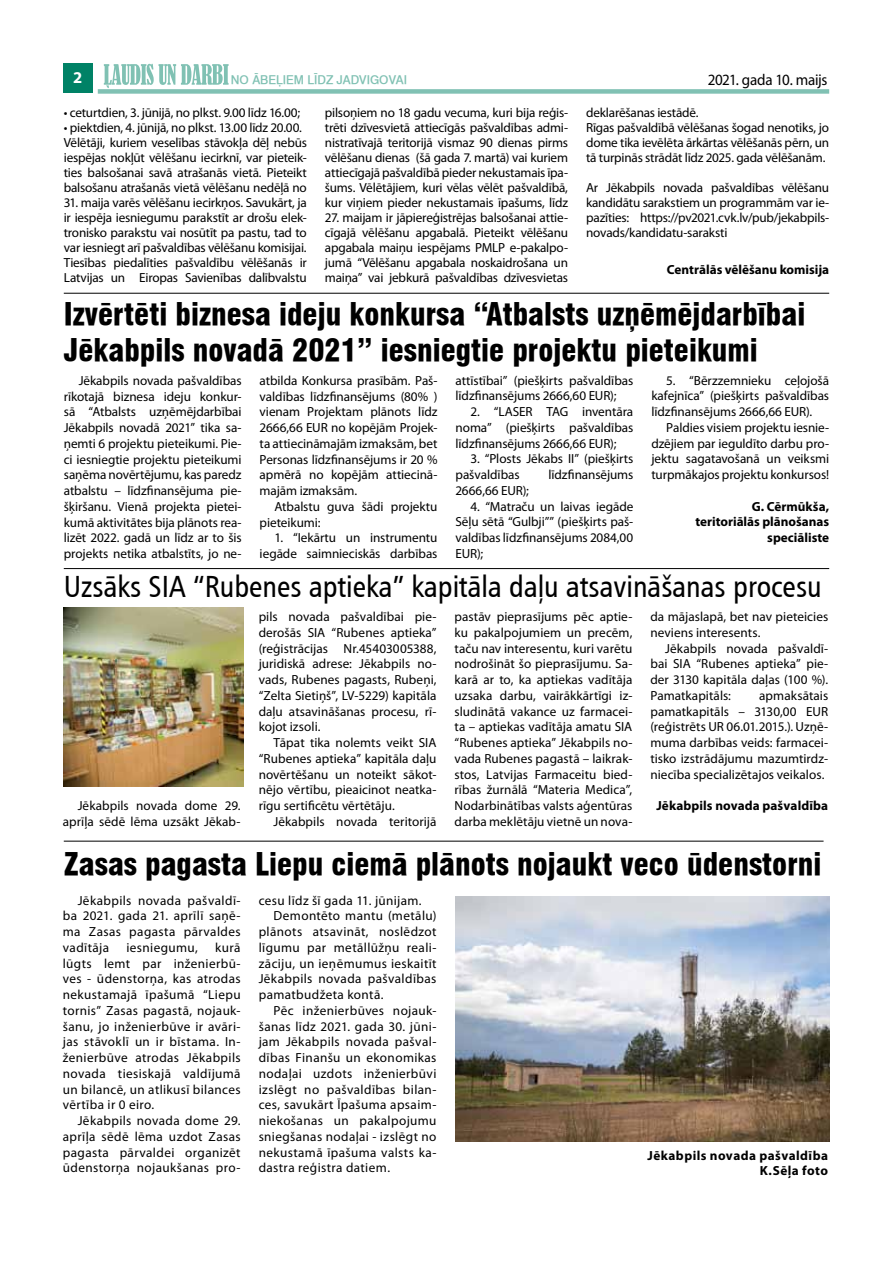
<style>
.page{position:relative;width:893px;height:1263px;background:#fff}
.page>*{position:absolute;margin:0;border:0;box-sizing:border-box;transform-origin:0 0}
.t1{font:900 condensed 30px/36px "Swiss 721 TL";color:#000}
.t2{font:30px "Humanist 777 TL Roman Condensed B";color:#000}
.t3{font:700 16.5px "Myriad Pro";color:#fff}
.t4{font:15.75px "Myriad Pro";letter-spacing:-.02em;color:#000;scale:.95 1}
.t5{font:13.2px/15.8px "Myriad Pro";color:#000;text-align:justify}
.t6{font:13.2px "Myriad Pro";letter-spacing:.03em;color:#000}
.t7{font:700 13.2px/15.8px "Myriad Pro";letter-spacing:.005em;color:#000;text-align:right}
.t8{font:700 13.2px/15px "Myriad Pro";letter-spacing:.035em;color:#000;text-align:right}
.t9{font:13.2px "Myriad Pro";letter-spacing:.025em;color:#000}
.t10{font:500 12px "Swiss 721 TL";color:#80c1b3}
</style>
<div class="page">
<div style="left:98px;top:89px;width:731px;height:5px;background:#80c1b3"></div>
<div style="left:64px;top:64px;width:29px;height:29px;background:#008266"></div>
<svg style="left:104px;top:64px;width:125px;height:24px"></svg>
<img style="left:64px;top:608px;width:179px;height:178px">
<img style="left:455px;top:896px;width:374px;height:245px">
<hr style="left:64px;top:293px;width:765px;height:1px;background:#000">
<hr style="left:64px;top:568px;width:765px;height:1px;background:#000">
<hr style="left:64px;top:841px;width:759px;height:1px;background:#000">
<p class="t3" style="left:73px;top:67px;width:11px">2</p>
<p class="t10" style="left:231px;top:73px;width:178px">NO ĀBEĻIEM LĪDZ JADVIGOVAI</p>
<p class="t4" style="left:708px;top:70px;width:127px">2021. gada 10. maijs</p>
<p class="t5" style="left:64px;top:105px;width:238px">• ceturtdien, 3. jūnijā, no plkst. 9.00 līdz 16.00;</p>
<p class="t5" style="left:64px;top:120px;width:245px;line-height:15px;text-align:left">• piektdien, 4. jūnijā, no plkst. 13.00 līdz 20.00.<br>Vēlētāji, kuriem veselības stāvokļa dēļ nebūs iespējas nokļūt vēlēšanu iecirknī, var pieteik&shy;ties balsošanai savā atrašanās vietā. Pieteikt balsošanu atrašanās vietā vēlēšanu nedēļā no</p>
<p class="t5" style="left:64px;top:195px;width:245px;line-height:15px">31. maija varēs vēlēšanu iecirkņos. Savukārt, ja ir iespēja iesniegumu parakstīt ar drošu elek&shy;tronisko parakstu vai nosūtīt pa pastu, tad to var iesniegt arī pašvaldības vēlēšanu komisijai.<br>Tiesības piedalīties pašvaldību vēlēšanās ir Latvijas un Eiropas Savienības dalībvalstu</p>
<p class="t5" style="left:586px;top:105px;width:245px;line-height:15px;text-align:left">deklarēšanas iestādē.<br>Rīgas pašvaldībā vēlēšanas šogad nenotiks, jo dome tika ievēlēta ārkārtas vēlēšanās pērn, un tā turpinās strādāt līdz 2025. gada vēlēšanām.</p>
<p class="t5" style="left:586px;top:180px;width:245px;line-height:15px">Ar Jēkabpils novada pašvaldības vēlēšanu kandidātu sarakstiem un programmām var ie&shy;pazīties: https://pv2021.cvk.lv/pub/jekabpils&shy;novads/kandidatu-saraksti</p>
<p class="t7" style="left:667px;top:262px;width:164px">Centrālās vēlēšanu komisija</p>
<h1 class="t1" style="left:64px;top:296px;width:743px">Izvērtēti biznesa ideju konkursa “Atbalsts uzņēmējdarbībai<br>Jēkabpils novadā 2021” iesniegtie projektu pieteikumi</h1>
<p class="t5" style="left:64px;top:372px;width:179px;text-indent:15px">Jēkabpils novada pašvaldības rīkotajā biznesa ideju konkur&shy;sā “Atbalsts uzņēmējdarbībai Jēkabpils novadā 2021” tika sa&shy;ņemti 6 projektu pieteikumi. Pie&shy;ci iesniegtie projektu pieteikumi saņēma novērtējumu, kas paredz atbalstu – līdzfinansējuma pie&shy;šķiršanu. Vienā projekta pietei&shy;kumā aktivitātes bija plānots rea&shy;lizēt 2022. gadā un līdz ar to šis projekts netika atbalstīts, jo ne-</p>
<p class="t5" style="left:260px;top:372px;width:179px">atbilda Konkursa prasībām. Paš&shy;valdības līdzfinansējums (80% ) vienam Projektam plānots līdz 2666,66 EUR no kopējām Projek&shy;ta attiecināmajām izmaksām, bet Personas līdzfinansējums ir 20 % apmērā no kopējām attiecinā&shy;majām izmaksām.</p>
<p class="t5" style="left:325px;top:105px;width:245px;line-height:15px">pilsoņiem no 18 gadu vecuma, kuri bija reģis&shy;trēti dzīvesvietā attiecīgās pašvaldības admi&shy;nistratīvajā teritorijā vismaz 90 dienas pirms vēlēšanu dienas (šā gada 7. martā) vai kuriem attiecīgajā pašvaldībā pieder nekustamais īpa&shy;šums. Vēlētājiem, kuri vēlas vēlēt pašvaldībā, kur viņiem pieder nekustamais īpašums, līdz</p>
<p class="t5" style="left:325px;top:210px;width:245px;line-height:15px">27. maijam ir jāpiereģistrējas balsošanai attie&shy;cīgajā vēlēšanu apgabalā. Pieteikt vēlēšanu apgabala maiņu iespējams PMLP e-pakalpo&shy;jumā “Vēlēšanu apgabala noskaidrošana un maiņa” vai jebkurā pašvaldības dzīvesvietas</p>
<p class="t5" style="left:651px;top:372px;width:179px;text-indent:15px">5. “Bērzzemnieku ceļojošā kafejnīca” (piešķirts pašvaldības līdzfinansējums 2666,66 EUR).</p>
<p class="t5" style="left:651px;top:419px;width:179px;text-indent:15px">Paldies visiem projektu iesnie&shy;dzējiem par ieguldīto darbu pro&shy;jektu sagatavošanā un veiksmi turpmākajos projektu konkursos!</p>
<p class="t7" style="left:695px;top:498px;width:135px">G. Cērmūkša, teritoriālās plānošanas speciāliste</p>
<h1 class="t2" style="left:64px;top:568px;width:759px">Uzsāks SIA “Rubenes aptieka” kapitāla daļu atsavināšanas procesu</h1>
<p class="t5" style="left:455px;top:372px;width:179px">attīstībai” (piešķirts pašvaldības līdzfinansējums 2666,60 EUR);</p>
<p class="t5" style="left:455px;top:404px;width:179px;text-indent:15px">2. “LASER TAG inventāra noma” (piešķirts pašvaldības līdzfinansējums 2666,66 EUR);</p>
<p class="t5" style="left:455px;top:451px;width:179px;text-indent:15px">3. “Plosts Jēkabs II” (piešķirts pašvaldības</p>
<p class="t5" style="left:548px;top:467px;width:86px">līdzfinansējums</p>
<p class="t5" style="left:455px;top:482px;width:75px">2666,66 EUR);</p>
<p class="t5" style="left:455px;top:498px;width:179px;text-indent:15px">4. “Matraču un laivas iegāde Sēļu sētā “Gulbji”” (piešķirts paš&shy;valdības līdzfinansējums 2084,00<br>EUR);</p>
<p class="t5" style="left:260px;top:498px;width:179px;text-indent:15px">Atbalstu guva šādi projektu pieteikumi:</p>
<p class="t5" style="left:260px;top:530px;width:179px;text-align:right">1. “Iekārtu un instrumentu iegāde saimnieciskās darbības</p>
<p class="t5" style="left:455px;top:608px;width:179px">pastāv pieprasījums pēc aptie&shy;ku pakalpojumiem un precēm, taču nav interesentu, kuri varētu nodrošināt šo pieprasījumu. Sa&shy;karā ar to, ka aptiekas vadītāja uzsaka darbu, vairākkārtīgi iz&shy;sludinātā vakance uz farmacei&shy;ta – aptiekas vadītāja amatu SIA “Rubenes aptieka” Jēkabpils no&shy;vada Rubenes pagastā – laikrak&shy;stos, Latvijas Farmaceitu bied&shy;rības žurnālā “Materia Medica”, Nodarbinātības valsts aģentūras darba meklētāju vietnē un nova-</p>
<p class="t5" style="left:650px;top:608px;width:179px">da mājaslapā, bet nav pieteicies neviens interesents.</p>
<p class="t5" style="left:259px;top:608px;width:179px">pils novada pašvaldībai pie&shy;derošās SIA “Rubenes aptieka” (reģistrācijas Nr.45403005388, juridiskā adrese: Jēkabpils no&shy;vads, Rubenes pagasts, Rubeņi, “Zelta Sietiņš”, LV-5229) kapitāla daļu atsavināšanas procesu, rī&shy;kojot izsoli.</p>
<p class="t5" style="left:259px;top:734px;width:179px;text-indent:15px">Tāpat tika nolemts veikt SIA “Rubenes aptieka” kapitāla daļu novērtēšanu un noteikt sākot&shy;nējo vērtību, pieaicinot neatka&shy;rīgu sertificētu vērtētāju.</p>
<p class="t5" style="left:274px;top:813px;width:164px">Jēkabpils novada teritorijā</p>
<p class="t5" style="left:650px;top:640px;width:179px;text-indent:15px">Jēkabpils novada pašvaldī&shy;bai SIA “Rubenes aptieka” pie&shy;der 3130 kapitāla daļas (100 %).<br>Pamatkapitāls:</p>
<p class="t5" style="left:650px;top:687px;width:179px;text-indent:109px">apmaksātais pamatkapitāls – 3130,00 EUR (reģistrēts UR 06.01.2015.). Uzņē&shy;muma darbības veids: farmacei&shy;tisko izstrādājumu mazumtirdz&shy;niecība specializētajos veikalos.</p>
<p class="t7" style="left:656px;top:797px;width:173px">Jēkabpils novada pašvaldība</p>
<h1 class="t1" style="left:64px;top:846px;width:759px">Zasas pagasta Liepu ciemā plānots nojaukt veco ūdenstorni</h1>
<p class="t5" style="left:63px;top:892px;width:179px;text-indent:15px">Jēkabpils novada pašvaldī&shy;ba 2021. gada 21. aprīlī saņē&shy;ma Zasas pagasta pārvaldes vadītāja</p>
<p class="t5" style="left:63px;top:797px;width:179px;text-align:right">Jēkabpils novada dome 29. aprīļa sēdē lēma uzsākt Jēkab-</p>
<p class="t9" style="left:259px;top:892px;width:165px">cesu līdz šī gada 11. jūnijam.</p>
<p class="t6" style="left:274px;top:908px;width:164px">Demontēto mantu (metālu)</p>
<p class="t6" style="left:259px;top:923px;width:179px">plānots atsavināt, noslēdzot</p>
<p class="t6" style="left:259px;top:939px;width:179px">līgumu par metāllūžņu reali-</p>
<p class="t6" style="left:259px;top:955px;width:179px">zāciju, un ieņēmumus ieskaitīt</p>
<p class="t6" style="left:259px;top:971px;width:179px">Jēkabpils novada pašvaldības</p>
<p class="t6" style="left:259px;top:986px;width:126px">pamatbudžeta kontā.</p>
<p class="t6" style="left:274px;top:1002px;width:164px">Pēc inženierbūves nojauk-</p>
<p class="t6" style="left:259px;top:1018px;width:179px">šanas līdz 2021. gada 30. jūni-</p>
<p class="t6" style="left:259px;top:1034px;width:179px">jam Jēkabpils novada pašval-</p>
<p class="t6" style="left:259px;top:1049px;width:179px">dības Finanšu un ekonomikas</p>
<p class="t6" style="left:259px;top:1065px;width:179px">nodaļai uzdots inženierbūvi</p>
<p class="t6" style="left:259px;top:1081px;width:179px">izslēgt no pašvaldības bilan-</p>
<p class="t6" style="left:259px;top:1097px;width:179px">ces, savukārt Īpašuma apsaim-</p>
<p class="t6" style="left:259px;top:1112px;width:179px">niekošanas un pakalpojumu</p>
<p class="t6" style="left:259px;top:1128px;width:179px">sniegšanas nodaļai - izslēgt no</p>
<p class="t6" style="left:259px;top:1144px;width:179px">nekustamā īpašuma valsts ka-</p>
<p class="t6" style="left:259px;top:1160px;width:133px">dastra reģistra datiem.</p>
<p class="t8" style="left:648px;top:1148px;width:182px">Jēkabpils novada pašvaldība<br>K.Sēļa foto</p>
<p class="t5" style="left:63px;top:939px;width:179px;text-indent:152px">kurā lūgts lemt par inženierbū&shy;ves - ūdenstorņa, kas atrodas nekustamajā īpašumā “Liepu tornis” Zasas pagastā, nojauk&shy;šanu, jo inženierbūve ir avāri&shy;jas stāvoklī un ir bīstama. In&shy;ženierbūve atrodas Jēkabpils novada tiesiskajā valdījumā un bilancē, un atlikusī bilances vērtība ir 0 eiro.</p>
<p class="t5" style="left:63px;top:1112px;width:179px;text-indent:15px">Jēkabpils novada dome 29. aprīļa sēdē lēma uzdot Zasas pagasta pārvaldei organizēt ūdenstorņa nojaukšanas pro-</p>
<p class="t6" style="left:126px;top:939px;width:73px">iesniegumu,</p>
</div>
